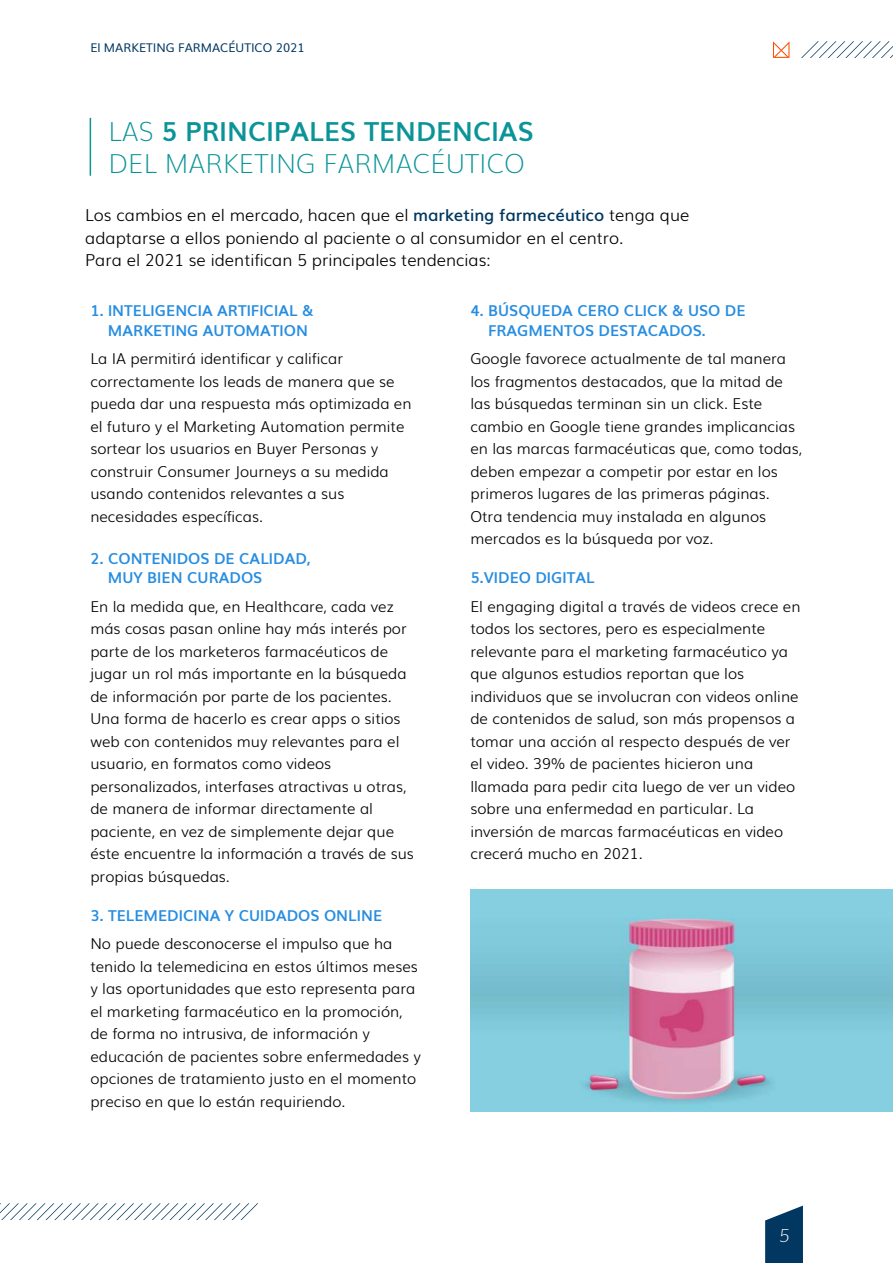
<style>
.page{position:relative;width:893px;height:1263px;background:#fff}
.page>*{position:absolute;margin:0;border:0;box-sizing:border-box;transform-origin:0 0}
.t1{font:200 26.25px/32.2px "Muli";color:#0b9498}
.t2{font:italic 200 18px "Muli";color:#fff}
.t3{font:300 16.5px/22.5px "Muli";color:#000}
.t4{font:300 15px/22.5px "Muli";color:#000}
.t5{font:700 15px/19.5px "Muli";color:#278de0}
.t6{font:12px "Muli";color:#013760}
.s1{font-weight:700}
.s2{font-weight:600;color:#013760}
</style>
<div class="page">
<svg style="left:765px;top:1205px;width:38px;height:58px;background:#255376"></svg>
<svg style="left:773px;top:41px;width:16px;height:17px"></svg>
<svg style="left:0;top:1203px;width:258px;height:17px"></svg>
<svg style="left:801px;top:41px;width:92px;height:17px"></svg>
<img style="left:470px;top:889px;width:423px;height:222px">
<hr style="left:90px;top:118px;width:1px;height:58px;background:#0b9498">
<p class="t6" style="left:90px;top:38px;width:216px">El MARKETING FARMACÉUTICO 2021</p>
<h1 class="t1" style="left:109px;top:113px;width:427px">LAS <span class="s1">5 PRINCIPALES TENDENCIAS<br></span>DEL MARKETING FARMACÉUTICO</h1>
<p class="t3" style="left:85px;top:203px;width:606px">Los cambios en el mercado, hacen que el <span class="s2">marketing farmecéutico</span> tenga que adaptarse a ellos poniendo al paciente o al consumidor en el centro.<br>Para el 2021 se identifican 5 principales tendencias:</p>
<p class="t5" style="left:108px;top:300px;width:207px;text-indent:-18px">1. INTELIGENCIA ARTIFICIAL &amp;<br>MARKETING AUTOMATION</p>
<p class="t4" style="left:90px;top:346px;width:323px">La IA permitirá identificar y calificar correctamente los leads de manera que se pueda dar una respuesta más optimizada en el futuro y el Marketing Automation permite sortear los usuarios en Buyer Personas y construir Consumer Journeys a su medida usando contenidos relevantes a sus necesidades específicas.</p>
<p class="t5" style="left:108px;top:547px;width:204px;text-indent:-18px">2. CONTENIDOS DE CALIDAD,<br>MUY BIEN CURADOS</p>
<p class="t4" style="left:90px;top:594px;width:325px">En la medida que, en Healthcare, cada vez más cosas pasan online hay más interés por parte de los marketeros farmacéuticos de jugar un rol más importante en la búsqueda de información por parte de los pacientes.<br>Una forma de hacerlo es crear apps o sitios web con contenidos muy relevantes para el usuario, en formatos como videos personalizados, interfases atractivas u otras, de manera de informar directamente al paciente, en vez de simplemente dejar que éste encuentre la información a través de sus propias búsquedas.</p>
<p class="t5" style="left:90px;top:904px;width:293px">3. TELEMEDICINA Y CUIDADOS ONLINE</p>
<p class="t4" style="left:90px;top:931px;width:332px">No puede desconocerse el impulso que ha tenido la telemedicina en estos últimos meses y las oportunidades que esto representa para el marketing farmacéutico en la promoción, de forma no intrusiva, de información y educación de pacientes sobre enfermedades y opciones de tratamiento justo en el momento preciso en que lo están requiriendo.</p>
<p class="t5" style="left:488px;top:300px;width:259px;text-indent:-18px">4. BÚSQUEDA CERO CLICK &amp; USO DE<br>FRAGMENTOS DESTACADOS.</p>
<p class="t4" style="left:470px;top:346px;width:333px">Google favorece actualmente de tal manera los fragmentos destacados, que la mitad de las búsquedas terminan sin un click. Este cambio en Google tiene grandes implicancias en las marcas farmacéuticas que, como todas, deben empezar a competir por estar en los primeros lugares de las primeras páginas.<br>Otra tendencia muy instalada en algunos mercados es la búsqueda por voz.</p>
<p class="t5" style="left:470px;top:567px;width:126px">5.VIDEO DIGITAL</p>
<p class="t4" style="left:470px;top:594px;width:332px">El engaging digital a través de videos crece en todos los sectores, pero es especialmente relevante para el marketing farmacéutico ya que algunos estudios reportan que los individuos que se involucran con videos online de contenidos de salud, son más propensos a tomar una acción al respecto después de ver el video. 39% de pacientes hicieron una llamada para pedir cita luego de ver un video sobre una enfermedad en particular. La inversión de marcas farmacéuticas en video crecerá mucho en 2021.</p>
<p class="t2" style="left:779px;top:1221px;width:12px">5</p>
</div>
